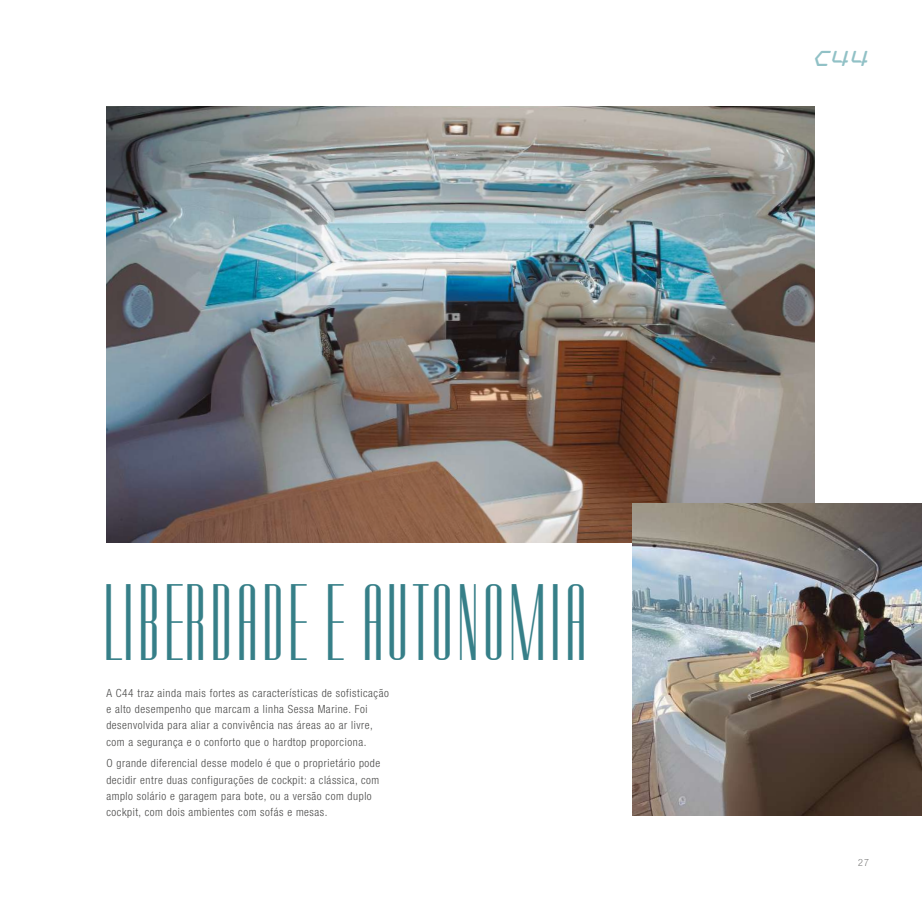
<style>
.page{position:relative;width:922px;height:922px;background:#fff}
.page>*{position:absolute;margin:0;border:0;box-sizing:border-box;transform-origin:0 0}
.t1{font:45px "Octagon";letter-spacing:.025em;color:#367f88}
.t2{font:italic 100 22.5px "Hexaframe CF";color:#91c1c6}
.t3{font:300 condensed 11.25px/16.2px "Helvetica Neue LT Std";letter-spacing:.05em;color:#4a4a49}
.t4{font:100 condensed 10px "Helvetica Neue LT Std";color:#4a4a49}
</style>
<div class="page">
<img style="left:106px;top:106px;width:708px;height:436px">
<img style="left:632px;top:503px;width:289px;height:312px">
<h1 class="t1" style="left:102px;top:618px;width:488px">LIBERDADE E AUTONOMIA</h1>
<p class="t3" style="left:106px;top:684px;width:284px">A C44 traz ainda mais fortes as características de sofisticação e alto desempenho que marcam a linha Sessa Marine. Foi desenvolvida para aliar a convivência nas áreas ao ar livre, com a segurança e o conforto que o hardtop proporciona.</p>
<p class="t3" style="left:106px;top:754px;width:275px">O grande diferencial desse modelo é que o proprietário pode decidir entre duas configurações de cockpit: a clássica, com amplo solário e garagem para bote, ou a versão com duplo cockpit, com dois ambientes com sofás e mesas.</p>
<h2 class="t2" style="left:813px;top:46px;width:56px">C44</h2>
<p class="t4" style="left:858px;top:856px;width:12px">27</p>
</div>
